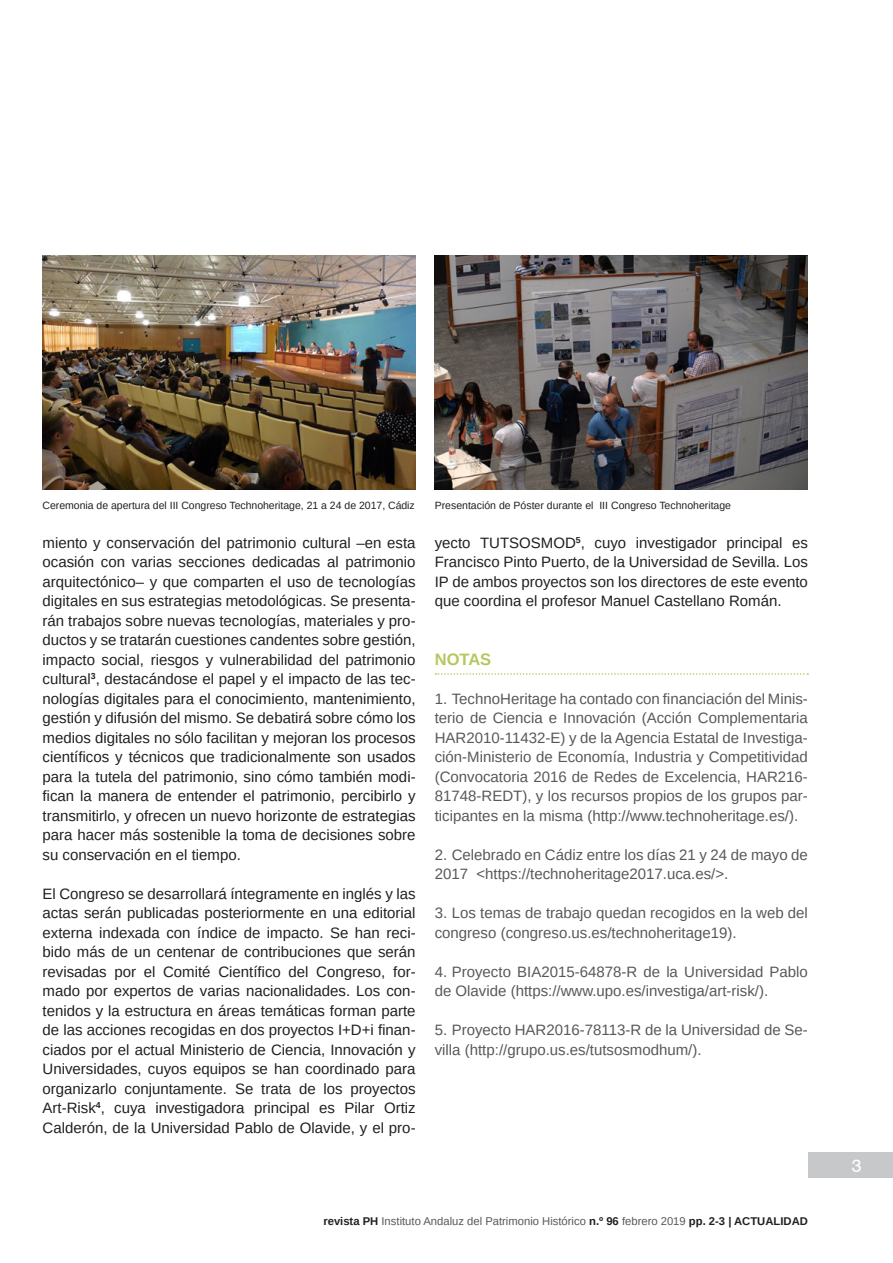
<style>
.page{position:relative;width:893px;height:1263px;background:#fff}
.page>*{position:absolute;margin:0;border:0;box-sizing:border-box;transform-origin:0 0}
.t1{font:18px "Swiss 721 BT";color:#fff}
.Noticia_notas_al_pie{font:700 16.5px "Arimo";color:#b3c85f}
.t2{font:15px/19.5px "Arimo";color:#231f20;text-align:justify}
.t3{font:15px/19.5px "Arimo";color:#57585a}
.t4{font:11.25px "Arimo";color:#57585a}
.Pie_de_Foto{font:10.5px "Arimo";color:#231f20}
.s1{font-weight:700;color:#231f20}
</style>
<div class="page">
<div style="left:808px;top:1152px;width:85px;height:26px;background:#c7c8ca"></div>
<img style="left:43px;top:255px;width:373px;height:234px">
<img style="left:435px;top:255px;width:373px;height:234px">
<svg style="left:436px;top:673px;width:372px;height:2px"></svg>
<p class="Pie_de_Foto" style="left:43px;top:498px;width:374px">Ceremonia de apertura del III Congreso Technoheritage, 21 a 24 de 2017, Cádiz</p>
<p class="Pie_de_Foto" style="left:435px;top:498px;width:298px">Presentación de Póster durante el III Congreso Technoheritage</p>
<p class="t2" style="left:43px;top:533px;width:375px">miento y conservación del patrimonio cultural –en esta ocasión con varias secciones dedicadas al patrimonio arquitectónico– y que comparten el uso de tecnologías digitales en sus estrategias metodológicas. Se presenta&shy;rán trabajos sobre nuevas tecnologías, materiales y pro&shy;ductos y se tratarán cuestiones candentes sobre gestión, impacto social, riesgos y vulnerabilidad del patrimonio cultural<sup>3</sup>, destacándose el papel y el impacto de las tec&shy;nologías digitales para el conocimiento, mantenimiento, gestión y difusión del mismo. Se debatirá sobre cómo los medios digitales no sólo facilitan y mejoran los procesos científicos y técnicos que tradicionalmente son usados para la tutela del patrimonio, sino cómo también modi&shy;fican la manera de entender el patrimonio, percibirlo y transmitirlo, y ofrecen un nuevo horizonte de estrategias para hacer más sostenible la toma de decisiones sobre su conservación en el tiempo.</p>
<p class="t2" style="left:43px;top:884px;width:375px">El Congreso se desarrollará íntegramente en inglés y las actas serán publicadas posteriormente en una editorial externa indexada con índice de impacto. Se han reci&shy;bido más de un centenar de contribuciones que serán revisadas por el Comité Científico del Congreso, for&shy;mado por expertos de varias nacionalidades. Los con&shy;tenidos y la estructura en áreas temáticas forman parte de las acciones recogidas en dos proyectos I+D+i finan&shy;ciados por el actual Ministerio de Ciencia, Innovación y Universidades, cuyos equipos se han coordinado para organizarlo conjuntamente. Se trata de los proyectos Art-Risk<sup>4</sup>, cuya investigadora principal es Pilar Ortiz Calderón, de la Universidad Pablo de Olavide, y el pro-</p>
<p class="t2" style="left:435px;top:533px;width:375px">yecto TUTSOSMOD<sup>5</sup>, cuyo investigador principal es Francisco Pinto Puerto, de la Universidad de Sevilla. Los IP de ambos proyectos son los directores de este evento que coordina el profesor Manuel Castellano Román.</p>
<p class="Noticia_notas_al_pie" style="left:435px;top:648px;width:58px">NOTAS</p>
<p class="t3" style="left:435px;top:689px;width:375px;text-align:justify">1. TechnoHeritage ha contado con financiación del Minis&shy;terio de Ciencia e Innovación (Acción Complementaria HAR2010-11432-E) y de la Agencia Estatal de Investiga&shy;ción-Ministerio de Economía, Industria y Competitividad (Convocatoria 2016 de Redes de Excelencia, HAR216- 81748-REDT), y los recursos propios de los grupos par&shy;ticipantes en la misma (http://www.technoheritage.es/).</p>
<p class="t3" style="left:435px;top:845px;width:375px">2. Celebrado en Cádiz entre los días 21 y 24 de mayo de<br>2017 &lt;https://technoheritage2017.uca.es/&gt;.</p>
<p class="t3" style="left:435px;top:903px;width:375px">3. Los temas de trabajo quedan recogidos en la web del congreso (congreso.us.es/technoheritage19).</p>
<p class="t3" style="left:435px;top:962px;width:375px">4. Proyecto BIA2015-64878-R de la Universidad Pablo de Olavide (https://www.upo.es/investiga/art-risk/).</p>
<p class="t3" style="left:435px;top:1020px;width:375px">5. Proyecto HAR2016-78113-R de la Universidad de Se&shy;villa (http://grupo.us.es/tutsosmodhum/).</p>
<p class="t4" style="left:323px;top:1213px;width:486px"><span class="s1">revista PH</span> Instituto Andaluz del Patrimonio Histórico <span class="s1">n.º 96</span> febrero 2019 <span class="s1">pp. 2-3 | ACTUALIDAD</span></p>
<p class="t1" style="left:852px;top:1154px;width:11px">3</p>
</div>
